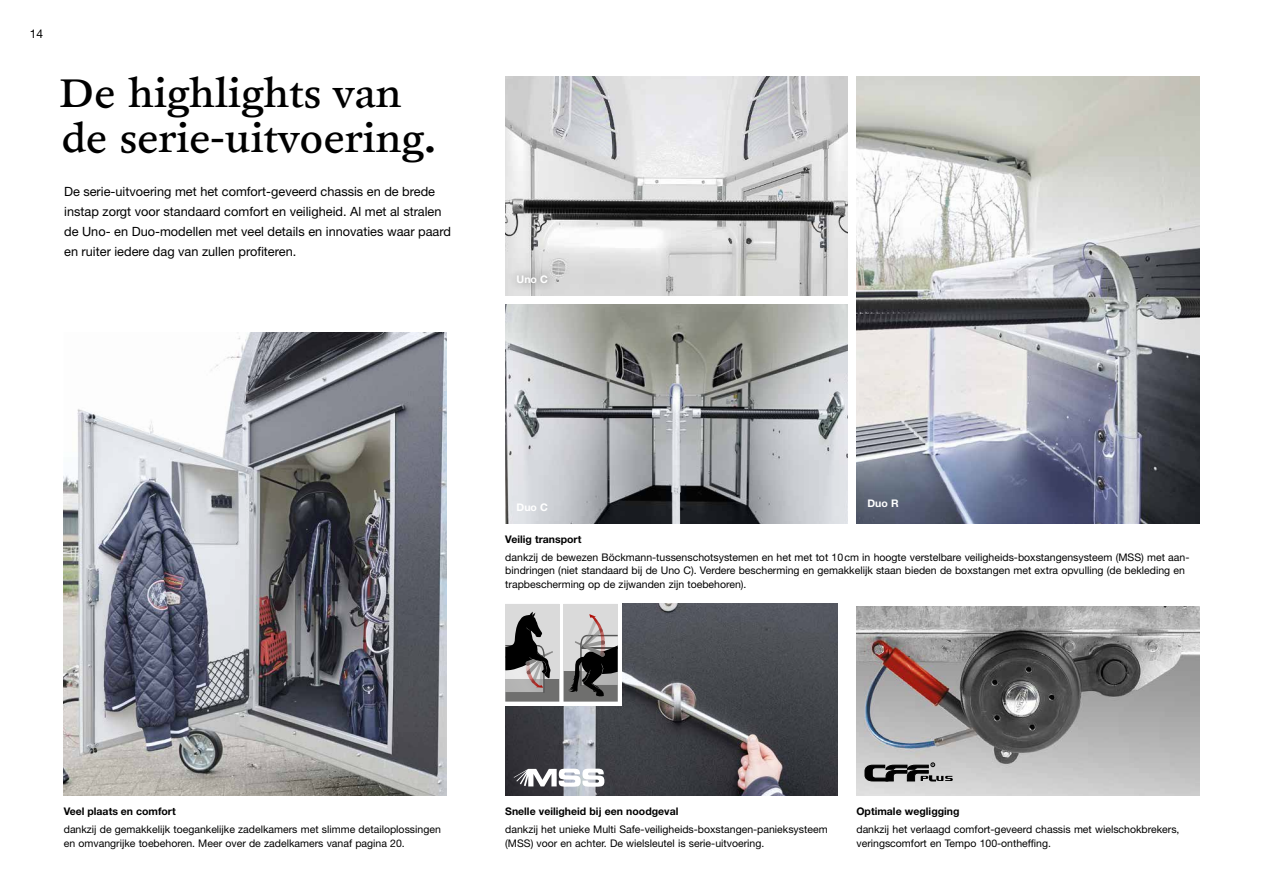
<style>
.page{position:relative;width:1263px;height:893px;background:#fff}
.page>*{position:absolute;margin:0;border:0;box-sizing:border-box;transform-origin:0 0}
.t1{font:42px/45px "Clifford Six Offc";color:#000}
.t2{font:12.75px/20.2px "Helvetica Neue LT Std";color:#000}
.t3{font:12px "Helvetica Neue LT Std";color:#000}
.t4{font:10.5px/13.5px "Helvetica Neue LT Std";color:#000}
.t5{font:700 10.5px "Helvetica Neue LT Std";color:#000}
.t6{font:700 10.5px "Helvetica Neue LT Std";color:#fff}
</style>
<div class="page">
<img style="left:505px;top:604px;width:332px;height:191px">
<svg style="left:514px;top:769px;width:90px;height:18px"></svg>
<div style="left:503px;top:602px;width:119px;height:104px;background:#fff"></div>
<svg style="left:505px;top:604px;width:113px;height:98px;background:#918f8f"></svg>
<img style="left:856px;top:606px;width:343px;height:189px">
<img style="left:505px;top:77px;width:343px;height:219px">
<img style="left:64px;top:332px;width:382px;height:463px">
<img style="left:505px;top:304px;width:343px;height:219px">
<img style="left:856px;top:77px;width:343px;height:446px">
<div style="left:508px;top:266px;width:48px;height:26px;background:#000;opacity:.5"></div>
<svg style="left:865px;top:763px;width:88px;height:18px;background:#6f6f6f"></svg>
<p class="t3" style="left:30px;top:27px;width:15px">14</p>
<h1 class="t1" style="left:60px;top:73px;width:378px">De highlights van de serie-uitvoering.</h1>
<p class="t2" style="left:64px;top:181px;width:388px">De serie-uitvoering met het comfort-geveerd chassis en de brede instap zorgt voor standaard comfort en veiligheid. Al met al stralen de Uno- en Duo-modellen met veel details en innovaties waar paard en ruiter iedere dag van zullen profiteren.</p>
<p class="t6" style="left:517px;top:273px;width:33px">Uno C</p>
<p class="t6" style="left:517px;top:500px;width:33px">Duo C</p>
<p class="t6" style="left:867px;top:497px;width:33px">Duo R</p>
<p class="t5" style="left:505px;top:533px;width:78px">Veilig transport</p>
<p class="t4" style="left:505px;top:550px;width:686px">dankzij de bewezen Böckmann-tussenschotsystemen en het met tot 10cm in hoogte verstelbare veiligheids-boxstangensysteem (MSS) met aan&shy;bindringen (niet standaard bij de Uno C). Verdere bescherming en gemakkelijk staan bieden de boxstangen met extra opvulling (de bekleding en trapbescherming op de zijwanden zijn toebehoren).</p>
<p class="t5" style="left:64px;top:805px;width:113px">Veel plaats en comfort</p>
<p class="t4" style="left:64px;top:822px;width:379px">dankzij de gemakkelijk toegankelijke zadelkamers met slimme detailoplossingen en omvangrijke toebehoren. Meer over de zadelkamers vanaf pagina 20.</p>
<p class="t5" style="left:505px;top:805px;width:175px">Snelle veiligheid bij een noodgeval</p>
<p class="t4" style="left:505px;top:822px;width:324px">dankzij het unieke Multi Safe-veiligheids-boxstangen-panieksysteem (MSS) voor en achter. De wielsleutel is serie-uitvoering.</p>
<p class="t5" style="left:856px;top:805px;width:105px">Optimale wegligging</p>
<p class="t4" style="left:856px;top:822px;width:325px">dankzij het verlaagd comfort-geveerd chassis met wielschokbrekers, veringscomfort en Tempo 100-ontheffing.</p>
</div>
